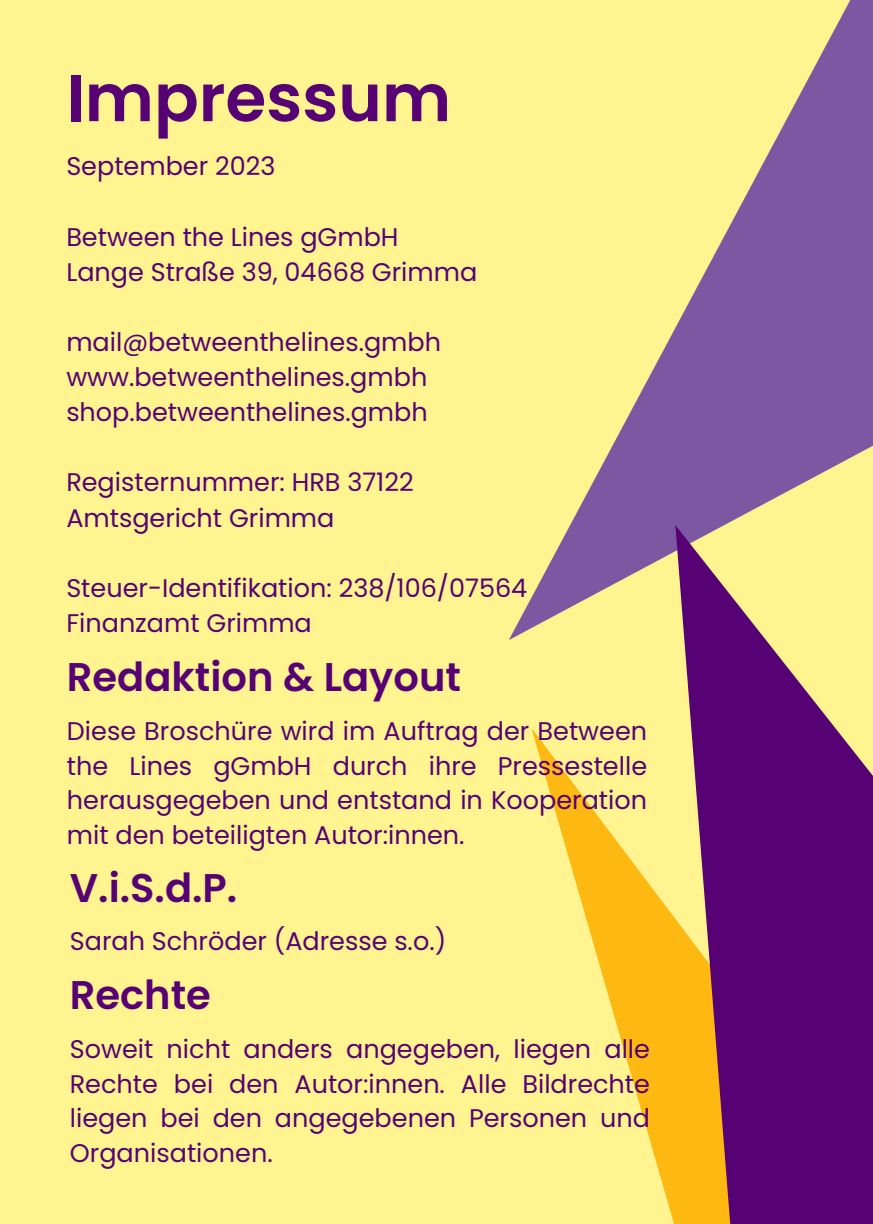
<style>
.page{position:relative;width:873px;height:1224px;background:#fff490}
.page>*{position:absolute;margin:0;border:0;box-sizing:border-box;transform-origin:0 0}
.t1{font:600 66px "Poppins";color:#570274}
.t2{font:600 40px "Poppins";color:#570274}
.t3{font:25.6px/34.6px "Poppins";color:#570274;text-align:justify}
</style>
<div class="page">
<svg style="left:580px;top:0;width:293px;height:507px;fill:#7e57a3"></svg>
<svg style="left:509px;top:507px;width:364px;height:717px"></svg>
<p class="t1" style="left:66px;top:52px;width:386px">Impressum</p>
<p class="t3" style="left:66px;top:149px;width:211px">September 2023</p>
<p class="t3" style="left:66px;top:219px;width:334px">Between the Lines gGmbH</p>
<p class="t3" style="left:66px;top:255px;width:413px">Lange Straße 39, 04668 Grimma</p>
<p class="t3" style="left:66px;top:325px;width:376px">mail@betweenthelines.gmbh</p>
<p class="t3" style="left:66px;top:360px;width:363px">www.betweenthelines.gmbh</p>
<p class="t3" style="left:66px;top:395px;width:363px">shop.betweenthelines.gmbh</p>
<p class="t3" style="left:66px;top:465px;width:349px">Registernummer: HRB 37122</p>
<p class="t3" style="left:66px;top:500px;width:270px">Amtsgericht Grimma</p>
<p class="t3" style="left:66px;top:571px;width:462px">Steuer-Identifikation: 238/106/07564</p>
<p class="t3" style="left:66px;top:606px;width:247px">Finanzamt Grimma</p>
<p class="t2" style="left:67px;top:649px;width:396px">Redaktion &amp; Layout</p>
<p class="t3" style="left:67px;top:714px;width:582px">Diese Broschüre wird im Auftrag der Between the Lines gGmbH durch ihre Pressestelle herausgegeben und entstand in Kooperation mit den beteiligten Autor:innen.</p>
<p class="t2" style="left:70px;top:860px;width:169px">V.i.S.d.P.</p>
<p class="t3" style="left:70px;top:924px;width:378px">Sarah Schröder (Adresse s.o.)</p>
<p class="t2" style="left:70px;top:967px;width:143px">Rechte</p>
<p class="t3" style="left:70px;top:1032px;width:582px">Soweit nicht anders angegeben, liegen alle Rechte bei den Autor:innen. Alle Bildrechte liegen bei den angegebenen Personen und Organisationen.</p>
</div>
